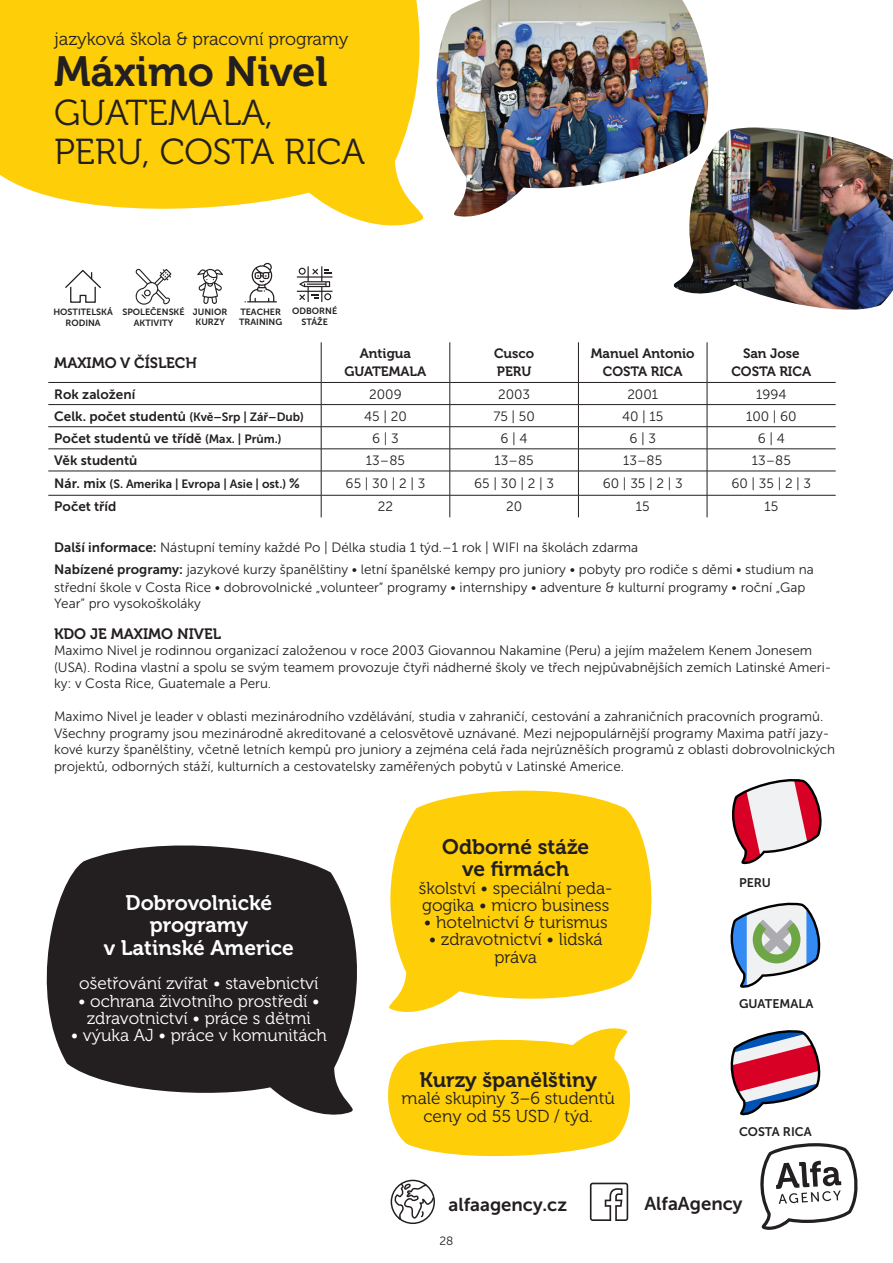
<style>
.page{position:relative;width:893px;height:1263px;background:#fff}
.page>*{position:absolute;margin:0;border:0;box-sizing:border-box;transform-origin:0 0}
.t1{font:42px "Museo 700";color:#231f20}
.t2{font:36px/39px "Museo 300";color:#231f20}
.t3{font:21px "Museo 700";color:#fff}
.t4{font:21px "Museo 700";color:#231f20}
.t5{font:18.6px "Museo Sans 700";color:#231f20}
.t6{font:18px "Museo 300";color:#231f20}
.t7{font:17.25px/17.2px "Museo 300";color:#231f20}
.t8{font:17.25px/17.2px "Museo 300";color:#fff;text-align:center}
.t9{font:15px "Museo 700";color:#231f20}
.t10{font:13.5px/16.5px "Museo Sans 300";color:#231f20}
.t11{font:13.5px "Museo Sans 700";color:#231f20}
.t12{font:13.5px "Museo 700";color:#231f20}
.t13{font:12.45px "Museo Sans 700";color:#231f20}
.t14{font:12px "Museo Sans 700";color:#231f20}
.t15{font:12px "Museo Sans 300";color:#231f20}
.t16{font:9px/10.5px "Museo Sans 700";color:#231f20;text-align:center}
.s1{font-size:12px}
.s2{font-size:13.5px}
.s3{font-family:"Museo Sans 700"}
</style>
<div class="page">
<svg style="left:0;top:0;width:424px;height:226px;background:#fed325"></svg>
<svg style="left:46px;top:845px;width:311px;height:270px;fill:#231f20"></svg>
<svg style="left:389px;top:790px;width:263px;height:222px;fill:#fece08"></svg>
<svg style="left:391px;top:1180px;width:44px;height:44px"></svg>
<svg style="left:590px;top:1183px;width:38px;height:38px"></svg>
<svg style="left:760px;top:1143px;width:98px;height:87px"></svg>
<img style="left:436px;top:0;width:273px;height:217px">
<img style="left:674px;top:127px;width:219px;height:183px">
<hr style="left:48px;top:404px;width:273px;height:1px;background:#231f20">
<hr style="left:321px;top:404px;width:129px;height:1px;background:#231f20">
<hr style="left:450px;top:404px;width:128px;height:1px;background:#231f20">
<hr style="left:578px;top:404px;width:129px;height:1px;background:#231f20">
<hr style="left:707px;top:404px;width:129px;height:1px;background:#231f20">
<hr style="left:48px;top:426px;width:273px;height:1px;background:#231f20">
<hr style="left:321px;top:426px;width:129px;height:1px;background:#231f20">
<hr style="left:450px;top:426px;width:128px;height:1px;background:#231f20">
<hr style="left:578px;top:426px;width:129px;height:1px;background:#231f20">
<hr style="left:707px;top:426px;width:129px;height:1px;background:#231f20">
<hr style="left:48px;top:449px;width:273px;height:1px;background:#231f20">
<hr style="left:321px;top:449px;width:129px;height:1px;background:#231f20">
<hr style="left:450px;top:449px;width:128px;height:1px;background:#231f20">
<hr style="left:578px;top:449px;width:129px;height:1px;background:#231f20">
<hr style="left:707px;top:449px;width:129px;height:1px;background:#231f20">
<hr style="left:48px;top:471px;width:273px;height:1px;background:#231f20">
<hr style="left:321px;top:471px;width:129px;height:1px;background:#231f20">
<hr style="left:450px;top:471px;width:128px;height:1px;background:#231f20">
<hr style="left:578px;top:471px;width:129px;height:1px;background:#231f20">
<hr style="left:707px;top:471px;width:129px;height:1px;background:#231f20">
<hr style="left:48px;top:495px;width:273px;height:1px;background:#231f20">
<hr style="left:321px;top:495px;width:129px;height:1px;background:#231f20">
<hr style="left:450px;top:495px;width:128px;height:1px;background:#231f20">
<hr style="left:578px;top:495px;width:129px;height:1px;background:#231f20">
<hr style="left:707px;top:495px;width:129px;height:1px;background:#231f20">
<hr style="left:48px;top:382px;width:273px;height:1px;background:#231f20">
<hr style="left:321px;top:382px;width:129px;height:1px;background:#231f20">
<hr style="left:450px;top:382px;width:128px;height:1px;background:#231f20">
<hr style="left:579px;top:382px;width:128px;height:1px;background:#231f20">
<hr style="left:707px;top:382px;width:129px;height:1px;background:#231f20">
<hr style="left:321px;top:342px;width:1px;height:40px;background:#231f20">
<hr style="left:450px;top:342px;width:1px;height:40px;background:#231f20">
<hr style="left:578px;top:342px;width:1px;height:40px;background:#231f20">
<hr style="left:707px;top:342px;width:1px;height:40px;background:#231f20">
<svg style="left:321px;top:382px;width:1px;height:135px"></svg>
<svg style="left:450px;top:383px;width:1px;height:134px"></svg>
<svg style="left:578px;top:382px;width:1px;height:135px"></svg>
<svg style="left:707px;top:382px;width:1px;height:135px"></svg>
<svg style="left:388px;top:1028px;width:243px;height:129px"></svg>
<svg style="left:730px;top:1030px;width:91px;height:85px"></svg>
<svg style="left:730px;top:779px;width:92px;height:209px"></svg>
<svg style="left:65px;top:270px;width:36px;height:33px"></svg>
<svg style="left:297px;top:266px;width:35px;height:36px"></svg>
<svg style="left:135px;top:269px;width:36px;height:36px"></svg>
<svg style="left:197px;top:269px;width:26px;height:35px"></svg>
<svg style="left:244px;top:263px;width:33px;height:39px"></svg>
<p class="t6" style="left:54px;top:29px;width:296px">jazyková škola &amp; pracovní programy</p>
<p class="t1" style="left:54px;top:48px;width:275px">Máximo Nivel</p>
<p class="t2" style="left:54px;top:93px;width:313px">GUATEMALA,<br>PERU, COSTA RICA</p>
<p class="t16" style="left:53px;top:307px;width:61px">HOSTITELSKÁ<br>RODINA</p>
<p class="t16" style="left:292px;top:306px;width:47px">ODBORNÉ<br>STÁŽE</p>
<p class="t16" style="left:122px;top:307px;width:64px">SPOLEČENSKÉ<br>AKTIVITY</p>
<p class="t16" style="left:193px;top:306px;width:36px;text-align:left">JUNIOR<br>KURZY</p>
<p class="t16" style="left:239px;top:306px;width:45px;text-align:left">TEACHER<br>TRAINING</p>
<p class="t9" style="left:54px;top:354px;width:144px">MAXIMO V ČÍSLECH</p>
<p class="t12" style="left:360px;top:346px;width:53px">Antigua</p>
<p class="t12" style="left:345px;top:364px;width:83px">GUATEMALA</p>
<p class="t12" style="left:494px;top:346px;width:42px">Cusco</p>
<p class="t12" style="left:497px;top:364px;width:36px">PERU</p>
<p class="t12" style="left:591px;top:346px;width:105px">Manuel Antonio</p>
<p class="t12" style="left:603px;top:364px;width:81px">COSTA RICA</p>
<p class="t12" style="left:743px;top:346px;width:58px">San Jose</p>
<p class="t12" style="left:731px;top:364px;width:81px">COSTA RICA</p>
<p class="t11" style="left:54px;top:386px;width:82px">Rok založení</p>
<p class="t10" style="left:369px;top:386px;width:34px">2009</p>
<p class="t10" style="left:498px;top:386px;width:34px">2003</p>
<p class="t10" style="left:627px;top:386px;width:32px">2001</p>
<p class="t10" style="left:756px;top:386px;width:32px">1994</p>
<p class="t11" style="left:54px;top:408px;width:251px">Celk. počet studentů <span class="s1">(Kvě–Srp | Zář–Dub)</span></p>
<p class="t10" style="left:364px;top:408px;width:44px">45 | 20</p>
<p class="t10" style="left:493px;top:408px;width:43px">75 | 50</p>
<p class="t10" style="left:622px;top:408px;width:43px">40 | 15</p>
<p class="t10" style="left:746px;top:408px;width:52px">100 | 60</p>
<p class="t11" style="left:54px;top:431px;width:229px">Počet studentů ve třídě <span class="s1">(Max. | Prům.)</span></p>
<p class="t10" style="left:372px;top:430px;width:28px">6 | 3</p>
<p class="t10" style="left:501px;top:430px;width:29px">6 | 4</p>
<p class="t10" style="left:629px;top:430px;width:28px">6 | 3</p>
<p class="t10" style="left:758px;top:430px;width:29px">6 | 4</p>
<p class="t11" style="left:54px;top:453px;width:85px">Věk studentů</p>
<p class="t10" style="left:366px;top:452px;width:41px">13–85</p>
<p class="t10" style="left:495px;top:452px;width:41px">13–85</p>
<p class="t10" style="left:623px;top:452px;width:41px">13–85</p>
<p class="t10" style="left:752px;top:452px;width:41px">13–85</p>
<p class="t14" style="left:54px;top:477px;width:247px"><span class="s2">Nár. mix</span> (S. Amerika | Evropa | Asie | ost.) <span class="s2">%</span></p>
<p class="t10" style="left:346px;top:475px;width:81px">65 | 30 | 2 | 3</p>
<p class="t10" style="left:474px;top:475px;width:81px">65 | 30 | 2 | 3</p>
<p class="t10" style="left:603px;top:475px;width:81px">60 | 35 | 2 | 3</p>
<p class="t10" style="left:731px;top:475px;width:81px">60 | 35 | 2 | 3</p>
<p class="t11" style="left:54px;top:499px;width:64px">Počet tříd</p>
<p class="t10" style="left:378px;top:499px;width:17px">22</p>
<p class="t10" style="left:506px;top:499px;width:18px">20</p>
<p class="t10" style="left:636px;top:499px;width:15px">15</p>
<p class="t10" style="left:764px;top:499px;width:15px">15</p>
<p class="t10" style="left:54px;top:539px;width:585px"><span class="s3">Další informace:</span> Nástupní temíny každé Po | Délka studia 1 týd.–1 rok | WIFI na školách zdarma</p>
<p class="t10" style="left:54px;top:560px;width:761px;line-height:18px"><span class="s3">Nabízené programy:</span> jazykové kurzy španělštiny • letní španělské kempy pro juniory • pobyty pro rodiče s děmi • studium na střední škole v Costa Rice • dobrovolnické „volunteer“ programy • internshipy • adventure &amp; kulturní programy • roční „Gap</p>
<p class="t10" style="left:54px;top:595px;width:148px">Year“ pro vysokoškoláky</p>
<p class="t9" style="left:54px;top:625px;width:169px">KDO JE MAXIMO NIVEL</p>
<p class="t10" style="left:54px;top:642px;width:779px">Maximo Nivel je rodinnou organizací založenou v roce 2003 Giovannou Nakamine (Peru) a jejím maželem Kenem Jonesem (USA). Rodina vlastní a spolu se svým teamem provozuje čtyři nádherné školy ve třech nejpůvabnějších zemích Latinské Ameri&shy;ky: v Costa Rice, Guatemale a Peru.</p>
<p class="t10" style="left:54px;top:708px;width:783px">Maximo Nivel je leader v oblasti mezinárodního vzdělávání, studia v zahraničí, cestování a zahraničních pracovních programů.<br>Všechny programy jsou mezinárodně akreditované a celosvětově uznávané. Mezi nejpopulárnější programy Maxima patří jazy&shy;kové kurzy španělštiny, včetně letních kempů pro juniory a zejména celá řada nejrůzněších programů z oblasti dobrovolnických projektů, odborných stáží, kulturních a cestovatelsky zaměřených pobytů v Latinské Americe.</p>
<p class="t3" style="left:126px;top:891px;width:148px">Dobrovolnické</p>
<p class="t3" style="left:150px;top:913px;width:100px">programy</p>
<p class="t3" style="left:104px;top:936px;width:192px">v Latinské Americe</p>
<p class="t8" style="left:79px;top:975px;width:241px">ošetřování zvířat • stavebnictví</p>
<p class="t8" style="left:78px;top:992px;width:243px">• ochrana životního prostředí • zdravotnictví • práce s dětmi</p>
<p class="t8" style="left:71px;top:1027px;width:258px">• výuka AJ • práce v komunitách</p>
<p class="t4" style="left:442px;top:835px;width:148px">Odborné stáže</p>
<p class="t4" style="left:462px;top:857px;width:108px">ve firmách</p>
<p class="t7" style="left:419px;top:879px;width:195px">školství • speciální peda&shy;gogika • micro business</p>
<p class="t7" style="left:424px;top:914px;width:185px">• hotelnictví &amp; turismus</p>
<p class="t7" style="left:429px;top:931px;width:176px;text-align:center">• zdravotnictví • lidská práva</p>
<p class="t4" style="left:419px;top:1068px;width:179px">Kurzy španělštiny</p>
<p class="t7" style="left:402px;top:1090px;width:215px">malé skupiny 3–6 studentů</p>
<p class="t7" style="left:423px;top:1107px;width:171px">ceny od 55 USD / týd.</p>
<p class="t13" style="left:739px;top:876px;width:34px">PERU</p>
<p class="t13" style="left:739px;top:997px;width:76px">GUATEMALA</p>
<p class="t13" style="left:739px;top:1124px;width:74px">COSTA RICA</p>
<p class="t5" style="left:448px;top:1194px;width:120px">alfaagency.cz</p>
<p class="t5" style="left:644px;top:1194px;width:100px">AlfaAgency</p>
<p class="t15" style="left:439px;top:1234px;width:16px">28</p>
</div>
